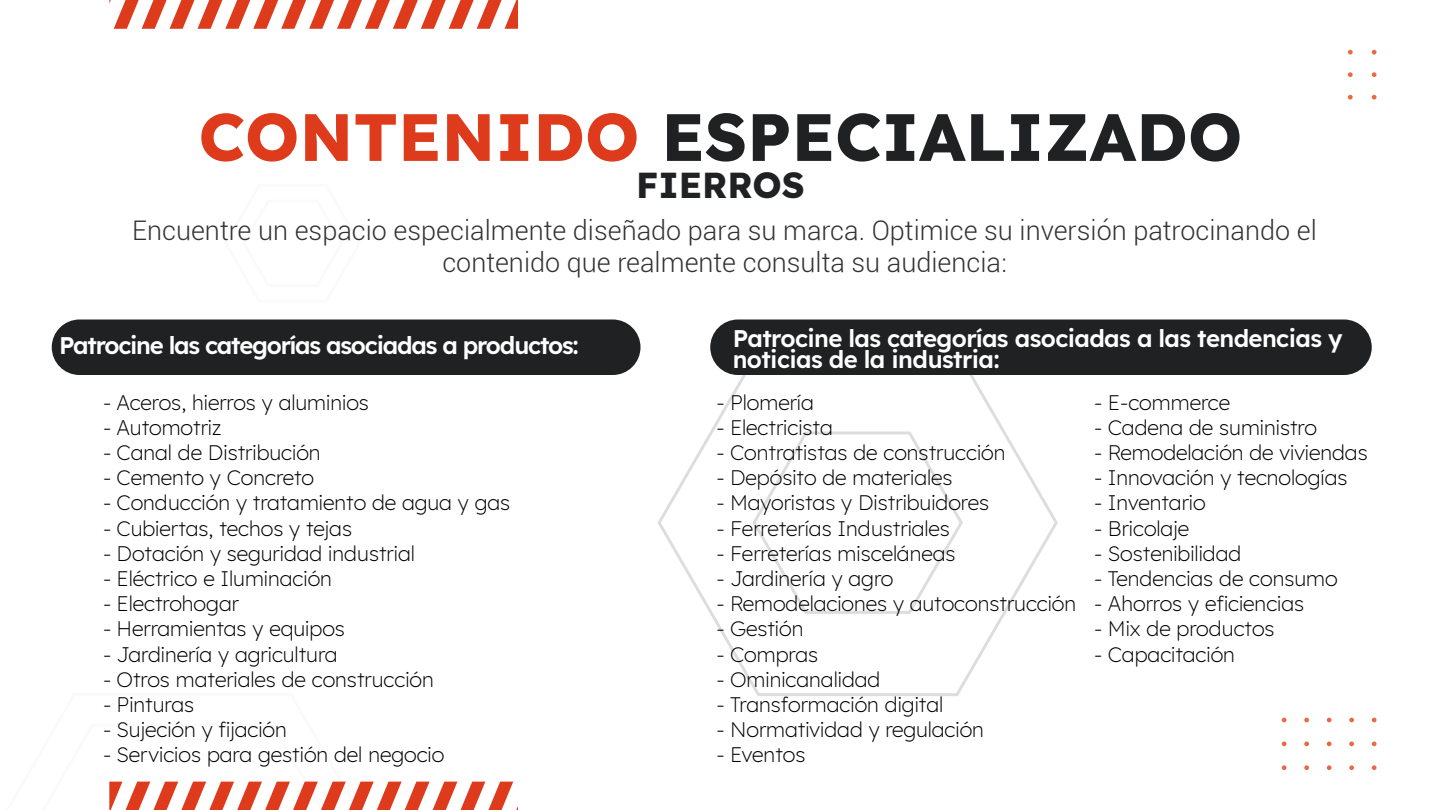
<style>
.page{position:relative;width:1440px;height:810px;background:#fff}
.page>*{position:absolute;margin:0;border:0;box-sizing:border-box;transform-origin:0 0}
.t1{font:700 66.75px "Lexend";color:#1f2122}
.t2{font:700 36px "Lexend";color:#1f2122}
.t3{font:300 27px/32.4px "Roboto";color:#333;text-align:center}
.t4{font:600 24px/21px "Lexend";letter-spacing:-.025em;color:#fff}
.t5{font:600 24px "Lexend";letter-spacing:-.05em;color:#fff}
.t6{font:300 21px "Lexend";color:#000}
.s1{color:#de3b1c}
</style>
<div class="page">
<svg style="left:657px;top:356px;width:401px;height:340px"></svg>
<svg style="left:1348px;top:50px;width:5px;height:5px"></svg>
<svg style="left:1348px;top:72px;width:5px;height:5px"></svg>
<svg style="left:1348px;top:95px;width:5px;height:5px"></svg>
<svg style="left:1372px;top:50px;width:5px;height:5px"></svg>
<svg style="left:1372px;top:72px;width:5px;height:5px"></svg>
<svg style="left:1372px;top:95px;width:5px;height:5px"></svg>
<svg style="left:1372px;top:718px;width:5px;height:4px"></svg>
<svg style="left:1349px;top:718px;width:5px;height:4px"></svg>
<svg style="left:1327px;top:718px;width:5px;height:4px"></svg>
<svg style="left:1304px;top:718px;width:5px;height:4px"></svg>
<svg style="left:1282px;top:718px;width:5px;height:4px"></svg>
<svg style="left:1372px;top:741px;width:5px;height:5px"></svg>
<svg style="left:1349px;top:741px;width:5px;height:5px"></svg>
<svg style="left:1327px;top:741px;width:5px;height:5px"></svg>
<svg style="left:1304px;top:741px;width:5px;height:5px"></svg>
<svg style="left:1282px;top:741px;width:5px;height:5px"></svg>
<svg style="left:1372px;top:765px;width:5px;height:5px"></svg>
<svg style="left:1349px;top:765px;width:5px;height:5px"></svg>
<svg style="left:1327px;top:765px;width:5px;height:5px"></svg>
<svg style="left:1304px;top:765px;width:5px;height:5px"></svg>
<svg style="left:1282px;top:765px;width:5px;height:5px"></svg>
<div style="left:710px;top:320px;width:662px;height:55px;background:#1f2122;border-radius:28px"></div>
<div style="left:52px;top:320px;width:589px;height:55px;background:#1f2122;border-radius:28px"></div>
<svg style="left:109px;top:0;width:409px;height:29px"></svg>
<svg style="left:109px;top:782px;width:409px;height:28px"></svg>
<h1 class="t1" style="left:198px;top:83px;width:1045px"><span class="s1">CONTENIDO</span> ESPECIALIZADO</h1>
<h2 class="t2" style="left:636px;top:156px;width:170px">FIERROS</h2>
<p class="t3" style="left:132px;top:213px;width:1186px">Encuentre un espacio especialmente diseñado para su marca. Optimice su inversión patrocinando el contenido que realmente consulta su audiencia:</p>
<p class="t5" style="left:59px;top:327px;width:521px">Patrocine las categorías asociadas a productos:</p>
<p class="t6" style="left:103px;top:387px;width:267px">- Aceros, hierros y aluminios</p>
<p class="t6" style="left:103px;top:412px;width:120px">- Automotriz</p>
<p class="t6" style="left:103px;top:438px;width:219px">- Canal de Distribución</p>
<p class="t6" style="left:103px;top:463px;width:213px">- Cemento y Concreto</p>
<p class="t6" style="left:103px;top:488px;width:409px">- Conducción y tratamiento de agua y gas</p>
<p class="t6" style="left:103px;top:513px;width:251px">- Cubiertas, techos y tejas</p>
<p class="t6" style="left:103px;top:538px;width:313px">- Dotación y seguridad industrial</p>
<p class="t6" style="left:103px;top:564px;width:231px">- Eléctrico e Iluminación</p>
<p class="t6" style="left:103px;top:589px;width:137px">- Electrohogar</p>
<p class="t6" style="left:103px;top:614px;width:243px">- Herramientas y equipos</p>
<p class="t6" style="left:103px;top:639px;width:236px">- Jardinería y agricultura</p>
<p class="t6" style="left:103px;top:664px;width:332px">- Otros materiales de construcción</p>
<p class="t6" style="left:103px;top:690px;width:93px">- Pinturas</p>
<p class="t6" style="left:103px;top:715px;width:185px">- Sujeción y fijación</p>
<p class="t6" style="left:103px;top:740px;width:343px">- Servicios para gestión del negocio</p>
<p class="t4" style="left:733px;top:326px;width:611px">Patrocine las categorías asociadas a las tendencias y noticias de la industria:</p>
<p class="t6" style="left:717px;top:387px;width:99px">- Plomería</p>
<p class="t6" style="left:717px;top:412px;width:118px">- Electricista</p>
<p class="t6" style="left:717px;top:438px;width:290px">- Contratistas de construcción</p>
<p class="t6" style="left:717px;top:463px;width:237px">- Depósito de materiales</p>
<p class="t6" style="left:717px;top:488px;width:274px">- Mayoristas y Distribuidores</p>
<p class="t6" style="left:717px;top:513px;width:235px">- Ferreterías Industriales</p>
<p class="t6" style="left:717px;top:538px;width:241px">- Ferreterías misceláneas</p>
<p class="t6" style="left:717px;top:564px;width:178px">- Jardinería y agro</p>
<p class="t6" style="left:717px;top:589px;width:361px">- Remodelaciones y autoconstrucción</p>
<p class="t6" style="left:717px;top:614px;width:88px">- Gestión</p>
<p class="t6" style="left:717px;top:639px;width:103px">- Compras</p>
<p class="t6" style="left:717px;top:664px;width:165px">- Ominicanalidad</p>
<p class="t6" style="left:717px;top:690px;width:228px">- Transformación digital</p>
<p class="t6" style="left:717px;top:715px;width:269px">- Normatividad y regulación</p>
<p class="t6" style="left:717px;top:740px;width:90px">- Eventos</p>
<p class="t6" style="left:1094px;top:387px;width:137px">- E-commerce</p>
<p class="t6" style="left:1094px;top:412px;width:224px">- Cadena de suministro</p>
<p class="t6" style="left:1094px;top:438px;width:275px">- Remodelación de viviendas</p>
<p class="t6" style="left:1094px;top:463px;width:255px">- Innovación y tecnologías</p>
<p class="t6" style="left:1094px;top:488px;width:113px">- Inventario</p>
<p class="t6" style="left:1094px;top:513px;width:96px">- Bricolaje</p>
<p class="t6" style="left:1094px;top:538px;width:148px">- Sostenibilidad</p>
<p class="t6" style="left:1094px;top:564px;width:245px">- Tendencias de consumo</p>
<p class="t6" style="left:1094px;top:589px;width:211px">- Ahorros y eficiencias</p>
<p class="t6" style="left:1094px;top:614px;width:182px">- Mix de productos</p>
<p class="t6" style="left:1094px;top:639px;width:142px">- Capacitación</p>
</div>
